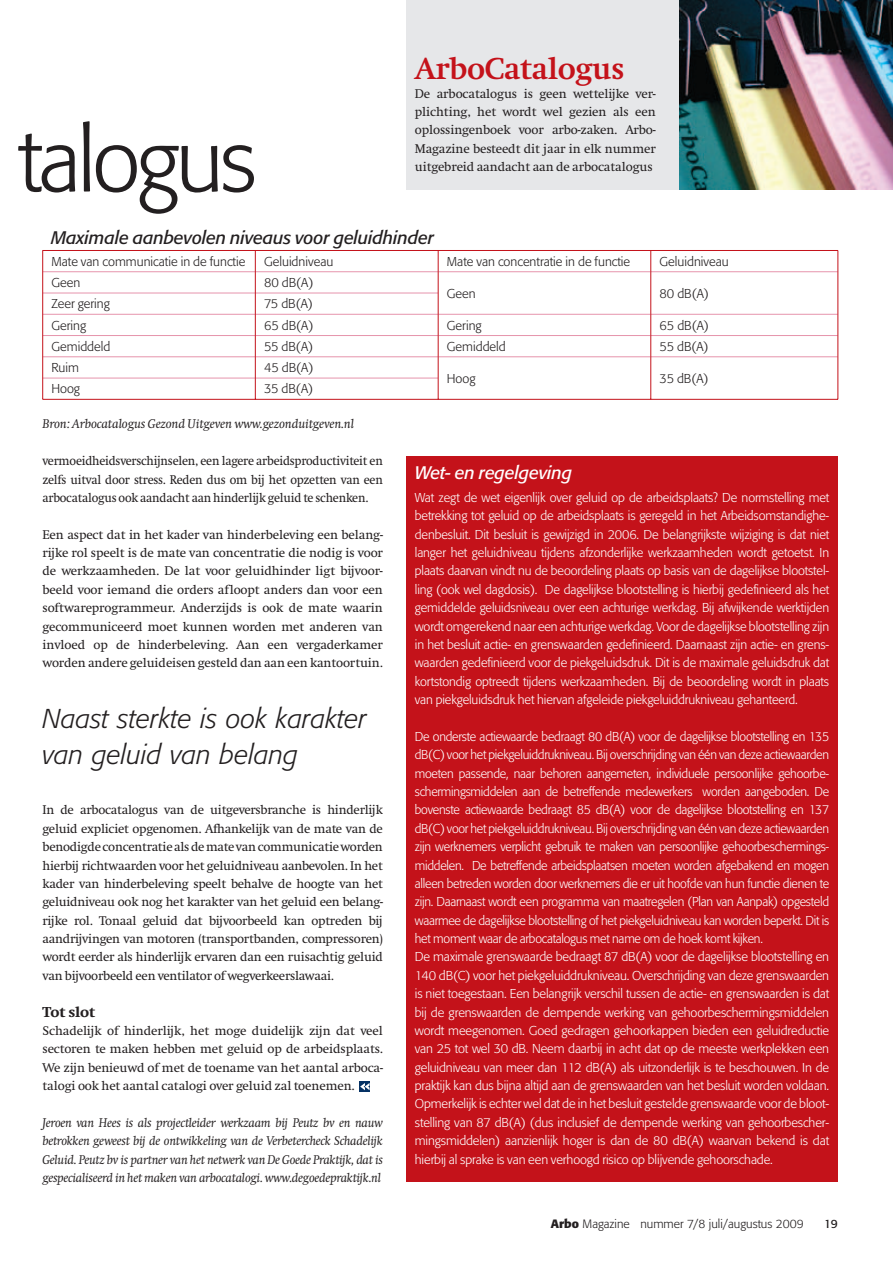
<style>
.page{position:relative;width:893px;height:1263px;background:#fff}
.page>*{position:absolute;margin:0;border:0;box-sizing:border-box;transform-origin:0 0}
.t1{font:300 88.5px "Formata";letter-spacing:-.04em;color:#231f20}
.t2{font:700 31.5px "Swift";letter-spacing:-.01em;color:#c4121a}
.t3{font:italic 300 27px/36px "Formata";color:#231f20}
.t4{font:italic 18px "Formata";letter-spacing:-.01em;color:#231f20}
.t5{font:italic 18px "Formata";letter-spacing:-.01em;color:#fff}
.t6{font:800 15px "Swift";letter-spacing:-.01em;color:#231f20}
.t7{font:13.2px/18.3px "Swift";letter-spacing:-.01em;color:#231f20;text-align:justify}
.t8{font:italic 13.2px/18.3px "Swift";letter-spacing:-.02em;color:#231f20;text-align:justify}
.t9{font:13.2px/18.3px "Swift";letter-spacing:-.01em;color:#231f20;text-align:justify;scale:.94 1}
.t10{font:300 12.75px/18.5px "Formata";letter-spacing:-.02em;color:#fff;text-align:justify}
.t11{font:300 12.75px "Formata";color:#231f20}
.t12{font:300 12px "Formata";color:#231f20}
.t13{font:12px "Formata";color:#231f20}
.s1{font-weight:700}
</style>
<div class="page">
<div style="left:406px;top:0;width:487px;height:190px;background:#e6e7e9"></div>
<img style="left:679px;top:0;width:214px;height:190px">
<div style="left:359px;top:1081px;width:11px;height:11px;background:#053264"></div>
<svg style="left:360px;top:1083px;width:10px;height:7px"></svg>
<hr style="left:43px;top:271px;width:212px;height:1px;background:#e694ac">
<hr style="left:255px;top:271px;width:183px;height:1px;background:#e694ac">
<hr style="left:438px;top:271px;width:213px;height:1px;background:#e694ac">
<hr style="left:651px;top:271px;width:187px;height:1px;background:#e694ac">
<hr style="left:43px;top:293px;width:212px;height:1px;background:#e694ac">
<hr style="left:255px;top:293px;width:183px;height:1px;background:#e694ac">
<hr style="left:43px;top:314px;width:212px;height:1px;background:#e694ac">
<hr style="left:255px;top:314px;width:183px;height:1px;background:#e694ac">
<hr style="left:438px;top:314px;width:213px;height:1px;background:#e694ac">
<hr style="left:651px;top:314px;width:187px;height:1px;background:#e694ac">
<hr style="left:43px;top:335px;width:212px;height:1px;background:#e694ac">
<hr style="left:255px;top:335px;width:183px;height:1px;background:#e694ac">
<hr style="left:438px;top:335px;width:213px;height:1px;background:#e694ac">
<hr style="left:651px;top:335px;width:187px;height:1px;background:#e694ac">
<hr style="left:43px;top:357px;width:212px;height:1px;background:#e694ac">
<hr style="left:255px;top:357px;width:183px;height:1px;background:#e694ac">
<hr style="left:438px;top:357px;width:213px;height:1px;background:#e694ac">
<hr style="left:651px;top:357px;width:187px;height:1px;background:#e694ac">
<hr style="left:43px;top:378px;width:212px;height:1px;background:#e694ac">
<hr style="left:255px;top:378px;width:183px;height:1px;background:#e694ac">
<hr style="left:43px;top:250px;width:212px;height:1px;background:#c4121a">
<hr style="left:255px;top:250px;width:183px;height:1px;background:#c4121a">
<hr style="left:438px;top:250px;width:213px;height:1px;background:#c4121a">
<hr style="left:651px;top:250px;width:187px;height:1px;background:#c4121a">
<svg style="left:650px;top:251px;width:1px;height:148px"></svg>
<svg style="left:838px;top:251px;width:1px;height:148px"></svg>
<hr style="left:438px;top:399px;width:400px;height:1px;background:#c4121a">
<svg style="left:42px;top:251px;width:1px;height:148px"></svg>
<svg style="left:255px;top:251px;width:1px;height:148px"></svg>
<svg style="left:438px;top:251px;width:1px;height:148px"></svg>
<hr style="left:43px;top:399px;width:212px;height:1px;background:#c4121a">
<hr style="left:255px;top:399px;width:183px;height:1px;background:#c4121a">
<div style="left:406px;top:456px;width:432px;height:726px;background:#c4121a"></div>
<h1 class="t1" style="left:18px;top:121px;width:240px">talogus</h1>
<h2 class="t2" style="left:415px;top:57px;width:211px">ArboCatalogus</h2>
<p class="t7" style="left:415px;top:85px;width:242px">De arbocatalogus is geen wettelijke ver - plichting, het wordt wel gezien als een oplossingenboek voor arbo-zaken. Arbo-Magazine besteedt dit jaar in elk nummer uitgebreid aandacht aan de arbocatalogus</p>
<h3 class="t4" style="left:51px;top:230px;width:385px">Maximale aanbevolen niveaus voor geluidhinder</h3>
<p class="t11" style="left:51px;top:256px;width:195px">Mate van commu nicatie in de functie</p>
<p class="t11" style="left:264px;top:256px;width:71px">Geluidniveau</p>
<p class="t11" style="left:447px;top:256px;width:185px">Mate van concentratie in de functie</p>
<p class="t11" style="left:659px;top:256px;width:71px">Geluidniveau</p>
<p class="t11" style="left:51px;top:277px;width:30px">Geen</p>
<p class="t11" style="left:264px;top:277px;width:51px">80 dB(A)</p>
<p class="t11" style="left:447px;top:288px;width:30px">Geen</p>
<p class="t11" style="left:659px;top:288px;width:51px">80 dB(A)</p>
<p class="t11" style="left:51px;top:298px;width:60px">Zeer gering</p>
<p class="t11" style="left:264px;top:298px;width:50px">75 dB(A)</p>
<p class="t11" style="left:51px;top:319px;width:36px">Gering</p>
<p class="t11" style="left:264px;top:319px;width:51px">65 dB(A)</p>
<p class="t11" style="left:447px;top:319px;width:36px">Gering</p>
<p class="t11" style="left:659px;top:319px;width:51px">65 dB(A)</p>
<p class="t11" style="left:51px;top:341px;width:60px">Gemiddeld</p>
<p class="t11" style="left:264px;top:341px;width:51px">55 dB(A)</p>
<p class="t11" style="left:447px;top:341px;width:60px">Gemiddeld</p>
<p class="t11" style="left:659px;top:341px;width:51px">55 dB(A)</p>
<p class="t11" style="left:51px;top:362px;width:29px">Ruim</p>
<p class="t11" style="left:264px;top:362px;width:51px">45 dB(A)</p>
<p class="t11" style="left:447px;top:373px;width:30px">Hoog</p>
<p class="t11" style="left:659px;top:373px;width:51px">35 dB(A)</p>
<p class="t11" style="left:51px;top:383px;width:30px">Hoog</p>
<p class="t11" style="left:264px;top:383px;width:51px">35 dB(A)</p>
<p class="t8" style="left:43px;top:416px;width:313px">Bron: Arbocatalogus Gezond Uitgeven www.gezonduitgeven.nl</p>
<h3 class="t5" style="left:415px;top:465px;width:159px">Wet- en regelgeving</h3>
<p class="t10" style="left:415px;top:489px;width:416px">Wat zegt de wet eigenlijk over geluid op de arbeidsplaats? De normstelling met betrekking tot geluid op de arbeidsplaats is geregeld in het Arbeidsomstandighe&shy;denbesluit. Dit besluit is gewijzigd in 2006. De belangrijkste wijziging is dat niet langer het geluidniveau tijdens afzonderlijke werkzaamheden wordt getoetst. In plaats daarvan vindt nu de beoordeling plaats op basis van de dagelijkse blootstel&shy;ling (ook wel dagdosis). De dagelijkse blootstelling is hierbij gedefinieerd als het gemiddelde geluidsniveau over een achturige werkdag. Bij afwijkende werktijden wordt omgerekend naar een achturige werkdag. Voor de dagelijkse blootstelling zijn in het besluit actie- en grenswaarden gedefinieerd. Daarnaast zijn actie- en grens&shy;waarden gedefinieerd voor de piekgeluidsdruk. Dit is de maximale geluidsdruk dat kortstondig optreedt tijdens werkzaamheden. Bij de beoordeling wordt in plaats van piekgeluidsdruk het hiervan afgeleide piekgeluiddrukniveau gehanteerd.</p>
<p class="t10" style="left:415px;top:728px;width:416px;text-align:left">De onderste actiewaarde bedraagt 80 dB(A) voor de dagelijkse blootstelling en 135 dB(C) voor het piekgeluiddrukniveau. Bij overschrijding van één van deze actiewaarden moeten passende, naar behoren aangemeten, individuele persoonlijke gehoorbe&shy;schermingsmiddelen aan de betreffende medewerkers worden aangeboden. De bovenste actiewaarde bedraagt 85 dB(A) voor de dagelijkse blootstelling en 137 dB(C) voor het piekgeluiddrukniveau. Bij overschrijding van één van deze actiewaarden zijn werknemers verplicht gebruik te maken van persoonlijke gehoorbeschermings&shy;middelen. De betreffende arbeidsplaatsen moeten worden afgebakend en mogen alleen betreden worden door werknemers die er uit hoofde van hun functie dienen te zijn. Daarnaast wordt een programma van maatregelen (Plan van Aanpak) opgesteld waarmee de dagelijkse blootstelling of het piekgeluidniveau kan worden beperkt. Dit is het moment waar de arbocatalogus met name om de hoek komt kijken.<br>De maximale grenswaarde bedraagt 87 dB(A) voor de dagelijkse blootstelling en 140 dB(C) voor het piekgeluiddrukniveau. Overschrijding van deze grenswaarden is niet toegestaan. Een belangrijk verschil tussen de actie- en grenswaarden is dat bij de grenswaarden de dempende werking van gehoor beschermingsmiddelen wordt meegenomen. Goed gedragen gehoorkappen bieden een geluidreductie van 25 tot wel 30 dB. Neem daarbij in acht dat op de meeste werkplekken een geluidniveau van meer dan 112 dB(A) als uitzonderlijk is te beschouwen. In de praktijk kan dus bijna altijd aan de grenswaarden van het besluit worden voldaan.<br>Opmerkelijk is echter wel dat de in het besluit gestelde grenswaarde voor de bloot&shy;stelling van 87 dB(A) (dus inclusief de dempende werking van gehoorbescher&shy;mingsmiddelen) aanzienlijk hoger is dan de 80 dB(A) waarvan bekend is dat hierbij al sprake is van een verhoogd risico op blijvende gehoorschade.</p>
<p class="t9" style="left:43px;top:453px;width:364px">vermoeidheidsverschijnselen, een lagere arbeidsproductiviteit en zelfs uitval door stress. Reden dus om bij het opzetten van een arbocatalogus ook aandacht aan hinderlijk geluid te schenken.</p>
<p class="t7" style="left:43px;top:526px;width:342px">Een aspect dat in het kader van hinderbeleving een belang&shy;rijke rol speelt is de mate van concentratie die nodig is voor de werkzaamheden. De lat voor geluidhinder ligt bijvoor&shy;beeld voor iemand die orders afloopt anders dan voor een softwareprogrammeur. Anderzijds is ook de mate waarin gecommuniceerd moet kunnen worden met anderen van invloed op de hinderbeleving. Aan een vergaderkamer worden andere geluideisen gesteld dan aan een kantoortuin.</p>
<h3 class="t3" style="left:43px;top:702px;width:326px">Naast sterkte is ook karakter van geluid van belang</h3>
<p class="t7" style="left:43px;top:802px;width:342px">In de arbocatalogus van de uitgeversbranche is hinderlijk geluid expliciet opgenomen. Afhankelijk van de mate van de benodigde concentratie als de mate van communicatie worden hierbij richtwaarden voor het geluidniveau aanbevolen. In het kader van hinderbeleving speelt behalve de hoogte van het geluidniveau ook nog het karakter van het geluid een belang&shy;rijke rol. Tonaal geluid dat bijvoorbeeld kan optreden bij aandrijvingen van motoren (transportbanden, compressoren) wordt eerder als hinderlijk ervaren dan een ruisachtig geluid van bijvoorbeeld een ventilator of wegverkeerslawaai.</p>
<p class="t6" style="left:43px;top:1006px;width:54px">Tot slot</p>
<p class="t7" style="left:43px;top:1022px;width:342px">Schadelijk of hinderlijk, het moge duidelijk zijn dat veel sectoren te maken hebben met geluid op de arbeidsplaats.<br>We zijn benieuwd of met de toename van het aantal arboca&shy;talogi ook het aantal catalogi over geluid zal toenemen.</p>
<p class="t8" style="left:43px;top:1114px;width:342px">Jeroen van Hees is als projectleider werkzaam bij Peutz bv en nauw betrokken geweest bij de ontwikkeling van de Verbetercheck Schadelijk Geluid. Peutz bv is partner van het netwerk van De Goede Praktijk, dat is gespecialiseerd in het maken van arbocatalogi. www.degoedepraktijk.nl</p>
<p class="t12" style="left:551px;top:1218px;width:254px"><span class="s1">Arbo</span> Magazine nummer 7/8 juli/augustus 2009</p>
<p class="t13" style="left:824px;top:1218px;width:15px">19</p>
</div>
